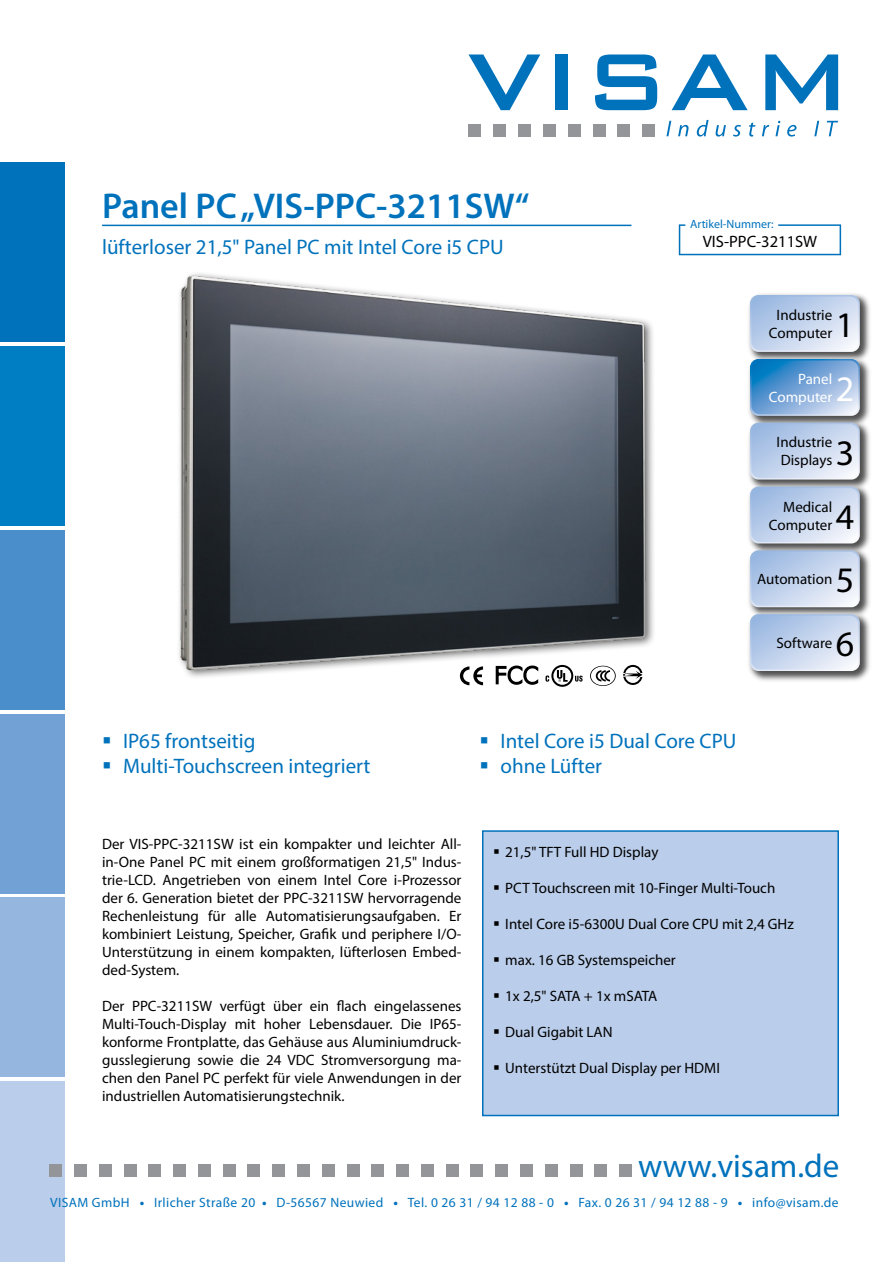
<style>
.page{position:relative;width:893px;height:1263px;background:#fff}
.page>*{position:absolute;margin:0;border:0;box-sizing:border-box;transform-origin:0 0}
.t1{font:600 36px "Myriad Pro";color:#0072bc}
.t2{font:36px "Myriad Pro";color:#000}
.t3{font:36px "Myriad Pro";color:#fff}
.t4{font:33px "Myriad Pro";color:#0072bc}
.t5{font:21px "Myriad Pro";color:#0072bc}
.t6{font:16.5px "Myriad Pro";color:#000}
.t7{font:15px/18px "Myriad Pro";color:#000;text-align:justify}
.t8{font:15px/18px "Myriad Pro";color:#fff;text-align:right}
.t9{font:13.5px "Myriad Pro";letter-spacing:.03em;color:#0072bc}
.t10{font:12px "Myriad Pro";color:#0072bc}
.s1{font-weight:700}
</style>
<div class="page">
<div style="left:0;top:1081px;width:65px;height:181px;background:#bacdea"></div>
<div style="left:0;top:162px;width:65px;height:180px;background:#0072bc"></div>
<div style="left:0;top:346px;width:65px;height:180px;background:#007ec3"></div>
<div style="left:0;top:530px;width:65px;height:180px;background:#4a8ecc"></div>
<div style="left:0;top:714px;width:65px;height:179px;background:#72a1d5"></div>
<div style="left:0;top:897px;width:65px;height:180px;background:#95b6df"></div>
<div style="left:124px;top:1165px;width:12px;height:12px;background:#939598"></div>
<div style="left:149px;top:1165px;width:12px;height:12px;background:#939598"></div>
<div style="left:173px;top:1165px;width:13px;height:12px;background:#939598"></div>
<div style="left:198px;top:1165px;width:13px;height:12px;background:#939598"></div>
<div style="left:223px;top:1165px;width:12px;height:12px;background:#939598"></div>
<div style="left:248px;top:1165px;width:12px;height:12px;background:#939598"></div>
<div style="left:272px;top:1165px;width:13px;height:12px;background:#939598"></div>
<div style="left:50px;top:1164px;width:12px;height:13px;background:#939598"></div>
<div style="left:74px;top:1164px;width:13px;height:13px;background:#939598"></div>
<div style="left:99px;top:1164px;width:12px;height:13px;background:#939598"></div>
<div style="left:421px;top:1165px;width:13px;height:12px;background:#939598"></div>
<div style="left:446px;top:1165px;width:12px;height:12px;background:#939598"></div>
<div style="left:471px;top:1165px;width:12px;height:12px;background:#939598"></div>
<div style="left:495px;top:1165px;width:13px;height:12px;background:#939598"></div>
<div style="left:520px;top:1165px;width:13px;height:12px;background:#939598"></div>
<div style="left:545px;top:1165px;width:12px;height:12px;background:#939598"></div>
<div style="left:570px;top:1165px;width:12px;height:12px;background:#939598"></div>
<div style="left:297px;top:1164px;width:13px;height:13px;background:#939598"></div>
<div style="left:322px;top:1164px;width:12px;height:13px;background:#939598"></div>
<div style="left:347px;top:1164px;width:12px;height:13px;background:#939598"></div>
<div style="left:372px;top:1164px;width:12px;height:13px;background:#939598"></div>
<div style="left:396px;top:1164px;width:13px;height:13px;background:#939598"></div>
<div style="left:595px;top:1164px;width:12px;height:13px;background:#939598"></div>
<div style="left:619px;top:1164px;width:13px;height:13px;background:#939598"></div>
<svg style="left:679px;top:224px;width:162px;height:31px"></svg>
<img style="left:748px;top:293px;width:122px;height:62px">
<svg style="left:750px;top:295px;width:110px;height:57px;background:#c5d4ec"></svg>
<img style="left:748px;top:355px;width:122px;height:63px">
<svg style="left:750px;top:359px;width:110px;height:57px;background:#76a8d7"></svg>
<img style="left:748px;top:418px;width:122px;height:65px">
<svg style="left:750px;top:423px;width:110px;height:57px;background:#c4d3eb"></svg>
<img style="left:748px;top:483px;width:122px;height:63px">
<svg style="left:750px;top:487px;width:110px;height:56px;background:#c5d4ec"></svg>
<img style="left:748px;top:546px;width:122px;height:64px">
<svg style="left:750px;top:550px;width:110px;height:57px;background:#c5d4ec"></svg>
<img style="left:748px;top:610px;width:122px;height:71px">
<svg style="left:750px;top:614px;width:110px;height:57px;background:#c5d4ec"></svg>
<svg style="left:468px;top:54px;width:72px;height:56px"></svg>
<div style="left:555px;top:54px;width:13px;height:56px;background:#0072bc"></div>
<svg style="left:595px;top:54px;width:62px;height:56px"></svg>
<svg style="left:672px;top:54px;width:76px;height:56px"></svg>
<svg style="left:765px;top:54px;width:73px;height:56px"></svg>
<div style="left:468px;top:124px;width:13px;height:12px;background:#939598"></div>
<div style="left:493px;top:124px;width:13px;height:12px;background:#939598"></div>
<div style="left:518px;top:124px;width:13px;height:12px;background:#939598"></div>
<div style="left:543px;top:124px;width:12px;height:12px;background:#939598"></div>
<div style="left:568px;top:124px;width:12px;height:12px;background:#939598"></div>
<div style="left:593px;top:124px;width:12px;height:12px;background:#939598"></div>
<div style="left:618px;top:124px;width:12px;height:12px;background:#939598"></div>
<div style="left:642px;top:124px;width:13px;height:12px;background:#939598"></div>
<svg style="left:666px;top:121px;width:5px;height:15px"></svg>
<svg style="left:678px;top:125px;width:10px;height:11px"></svg>
<svg style="left:697px;top:120px;width:11px;height:17px"></svg>
<svg style="left:716px;top:125px;width:10px;height:12px"></svg>
<svg style="left:733px;top:125px;width:8px;height:12px"></svg>
<svg style="left:749px;top:122px;width:6px;height:15px"></svg>
<svg style="left:762px;top:125px;width:7px;height:11px"></svg>
<svg style="left:775px;top:121px;width:5px;height:15px"></svg>
<svg style="left:787px;top:125px;width:9px;height:12px"></svg>
<svg style="left:814px;top:121px;width:5px;height:15px"></svg>
<svg style="left:827px;top:121px;width:11px;height:15px"></svg>
<img style="left:179px;top:273px;width:475px;height:413px">
<hr style="left:102px;top:225px;width:529px;height:1px;background:#0072bc">
<svg style="left:460px;top:666px;width:23px;height:19px"></svg>
<svg style="left:590px;top:666px;width:26px;height:20px"></svg>
<div style="left:591px;top:666px;width:24px;height:19px;background:#fff;border-radius:50%"></div>
<svg style="left:596px;top:670px;width:14px;height:11px"></svg>
<svg style="left:623px;top:665px;width:20px;height:20px"></svg>
<svg style="left:625px;top:667px;width:16px;height:16px"></svg>
<svg style="left:623px;top:671px;width:20px;height:8px"></svg>
<svg style="left:495px;top:664px;width:88px;height:23px"></svg>
<div style="left:482px;top:830px;width:357px;height:286px;background:#bacdea;border:2px solid #0072bc"></div>
<p class="t1" style="left:102px;top:183px;width:429px">Panel PC „VIS-PPC-3211SW“</p>
<p class="t5" style="left:102px;top:234px;width:403px">lüfterloser 21,5" Panel PC mit Intel Core i5 CPU</p>
<p class="t10" style="left:690px;top:216px;width:85px">Artikel-Nummer:</p>
<p class="t6" style="left:703px;top:231px;width:116px">VIS-PPC-3211SW</p>
<p class="t7" style="left:769px;top:306px;width:65px;text-align:center">Industrie<br>Computer</p>
<p class="t8" style="left:769px;top:370px;width:65px">Panel<br>Computer</p>
<h1 class="t3" style="left:836px;top:367px;width:20px">2</h1>
<p class="t7" style="left:777px;top:433px;width:57px">Industrie<br>Displays</p>
<h1 class="t2" style="left:836px;top:430px;width:20px">3</h1>
<p class="t7" style="left:769px;top:497px;width:65px;text-align:right">Medical<br>Computer</p>
<h1 class="t2" style="left:836px;top:494px;width:20px">4</h1>
<h1 class="t2" style="left:836px;top:303px;width:20px">1</h1>
<p class="t7" style="left:757px;top:570px;width:77px">Automation</p>
<h1 class="t2" style="left:836px;top:558px;width:20px">5</h1>
<p class="t7" style="left:776px;top:634px;width:57px">Software</p>
<h1 class="t2" style="left:836px;top:622px;width:20px">6</h1>
<p class="t5" style="left:102px;top:728px;width:155px">▪ IP65 frontseitig</p>
<p class="t5" style="left:102px;top:753px;width:270px">▪ Multi-Touchscreen integriert</p>
<p class="t5" style="left:479px;top:728px;width:258px">▪ Intel Core i5 Dual Core CPU</p>
<p class="t5" style="left:479px;top:753px;width:124px">▪ ohne Lüfter</p>
<p class="t7" style="left:102px;top:835px;width:361px">Der VIS-PPC-3211SW ist ein kompakter und leichter All&shy;in-One Panel PC mit einem großformatigen 21,5" Indus&shy;trie-LCD. Angetrieben von einem Intel Core i-Prozessor der 6. Generation bietet der PPC-3211SW hervorragende Rechenleistung für alle Automatisierungsaufgaben. Er kombiniert Leistung, Speicher, Grafik und periphere I/O-Unterstützung in einem kompakten, lüfterlosen Embed&shy;ded-System.</p>
<p class="t7" style="left:102px;top:997px;width:361px">Der PPC-3211SW verfügt über ein flach eingelassenes Multi-Touch-Display mit hoher Lebensdauer. Die IP65- konforme Frontplatte, das Gehäuse aus Aluminiumdruck&shy;gusslegierung sowie die 24 VDC Stromversorgung ma&shy;chen den Panel PC perfekt für viele Anwendungen in der industriellen Automatisierungstechnik.</p>
<p class="t7" style="left:493px;top:842px;width:167px">▪ 21,5" TFT Full HD Display</p>
<p class="t7" style="left:493px;top:878px;width:284px">▪ PCT Touchscreen mit 10-Finger Multi-Touch</p>
<p class="t7" style="left:493px;top:914px;width:302px">▪ Intel Core i5-6300U Dual Core CPU mit 2,4 GHz</p>
<p class="t7" style="left:493px;top:950px;width:184px">▪ max. 16 GB Systemspeicher</p>
<p class="t7" style="left:493px;top:986px;width:166px">▪ 1x 2,5" SATA + 1x mSATA</p>
<p class="t7" style="left:493px;top:1022px;width:121px">▪ Dual Gigabit LAN</p>
<p class="t7" style="left:493px;top:1058px;width:228px">▪ Unterstützt Dual Display per HDMI</p>
<h2 class="t4" style="left:638px;top:1145px;width:203px">www.visam.de</h2>
<p class="t9" style="left:50px;top:1194px;width:790px">VISAM GmbH <span class="s1">•</span> Irlicher Straße 20 <span class="s1">•</span> D-56567 Neuwied <span class="s1">•</span> Tel. 0 26 31 / 94 12 88 - 0 <span class="s1">•</span> Fax. 0 26 31 / 94 12 88 - 9 <span class="s1">•</span> info@visam.de</p>
</div>
